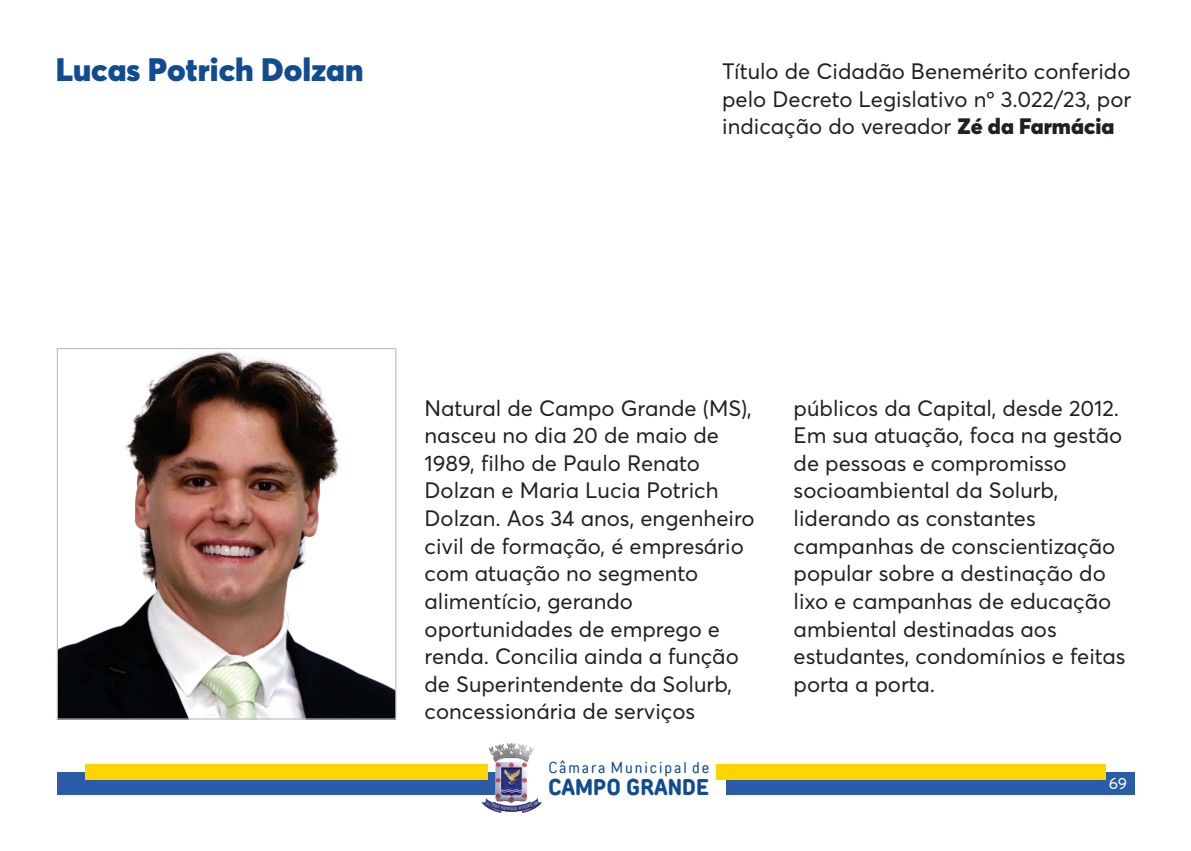
<style>
.page{position:relative;width:1191px;height:851px;background:#fff}
.page>*{position:absolute;margin:0;border:0;box-sizing:border-box;transform-origin:0 0}
.t1{font:900 32px "Averta";color:#114b90}
.t2{font:700 condensed 22.8px "TT Rounds Neue";color:#114b90}
.t3{font:22px/27.6px "Averta";color:#231f20}
.t4{font:16px "Averta";color:#fff}
.t5{font:condensed 15.8px "TT Rounds Neue";letter-spacing:.125em;color:#114b90}
.s1{font-weight:900}
</style>
<div class="page">
<div style="left:57px;top:771px;width:439px;height:23px;background:#2a5ca8"></div>
<div style="left:86px;top:764px;width:402px;height:15px;background:#ffd400"></div>
<img style="left:482px;top:743px;width:60px;height:69px">
<div style="left:725px;top:771px;width:409px;height:23px;background:#2a5ca8"></div>
<div style="left:716px;top:764px;width:389px;height:15px;background:#ffd400"></div>
<img style="left:59px;top:351px;width:335px;height:366px">
<div style="left:57px;top:348px;width:339px;height:371px;border:1px solid #bbbdc0"></div>
<h1 class="t1" style="left:56px;top:57px;width:309px">Lucas Potrich Dolzan</h1>
<p class="t3" style="left:722px;top:59px;width:411px;text-align:justify">Título de Cidadão Benemérito conferido pelo Decreto Legislativo nº 3.022/23, por indicação do vereador <span class="s1">Zé da Farmácia</span></p>
<p class="t3" style="left:424px;top:396px;width:332px">Natural de Campo Grande (MS), nasceu no dia 20 de maio de<br>1989, filho de Paulo Renato<br>Dolzan e Maria Lucia Potrich<br>Dolzan. Aos 34 anos, engenheiro civil de formação, é empresário com atuação no segmento alimentício, gerando oportunidades de emprego e renda. Concilia ainda a função de Superintendente da Solurb, concessionária de serviços</p>
<p class="t5" style="left:548px;top:757px;width:162px">Câmara Municipal de</p>
<p class="t2" style="left:548px;top:773px;width:162px">CAMPO GRANDE</p>
<p class="t3" style="left:793px;top:396px;width:333px">públicos da Capital, desde 2012.<br>Em sua atuação, foca na gestão de pessoas e compromisso socioambiental da Solurb, liderando as constantes campanhas de conscientização popular sobre a destinação do lixo e campanhas de educação ambiental destinadas aos estudantes, condomínios e feitas porta a porta.</p>
<p class="t4" style="left:1108px;top:776px;width:20px">69</p>
</div>
